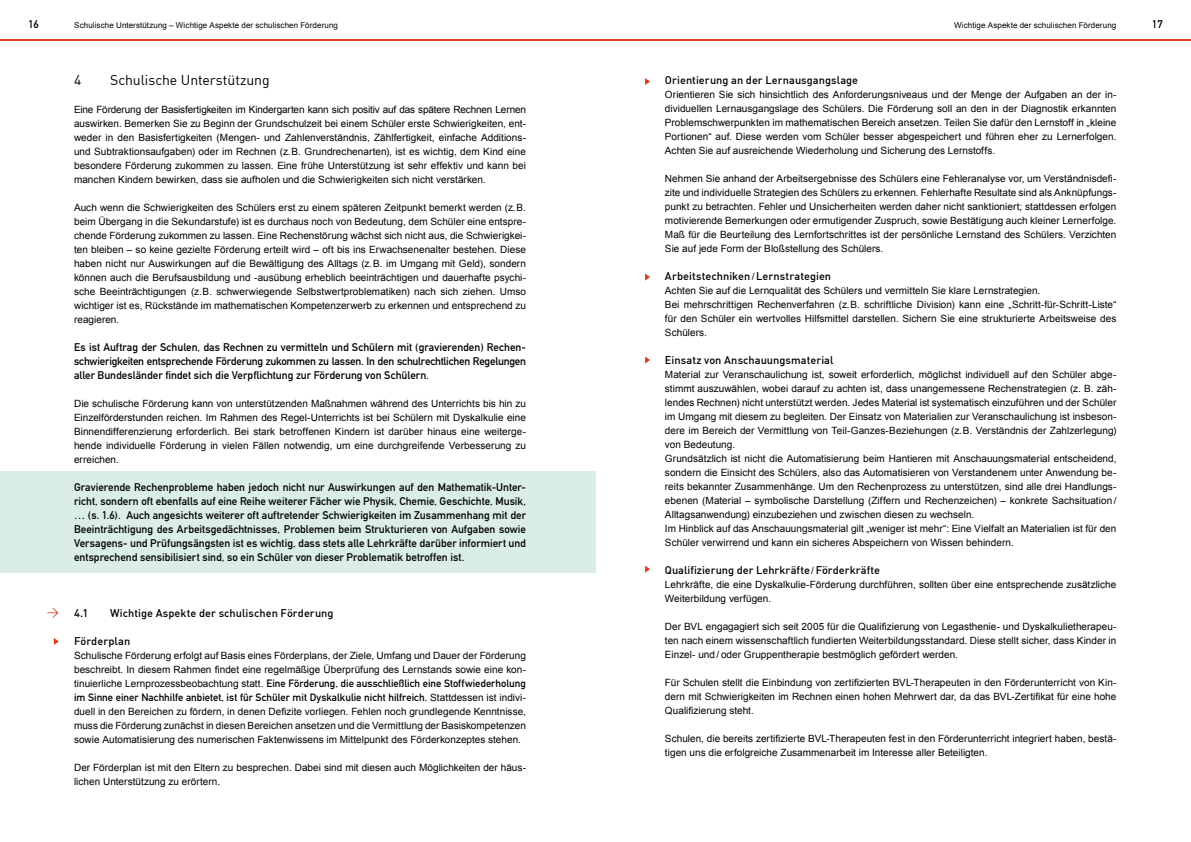
<style>
.page{position:relative;width:1191px;height:842px;background:#fff}
.page>*{position:absolute;margin:0;border:0;box-sizing:border-box;transform-origin:0 0}
.t1{font:14px "DIN";letter-spacing:-.005em;color:#000}
.t2{font:12px "DIN";color:#d43d19}
.t3{font:11px/14px "DIN Mittelschrift";color:#000;text-align:justify}
.t4{font:500 11px "DIN";color:#000}
.t5{font:10.5px/14px "DIN Mittelschrift";color:#000}
.t6{font:10px/14px "Arial";letter-spacing:.005em;color:#000;text-align:justify}
.t7{font:8px "Arial";letter-spacing:.01em;color:#000}
.s1{font-family:"Arial";font-size:10px}
.s2{font-family:"Arial";font-weight:400;font-size:10px}
</style>
<div class="page">
<hr style="left:0;top:39px;width:1191px;height:1px;background:#d43d19">
<div style="left:0;top:471px;width:595px;height:102px;background:#daede6"></div>
<svg style="left:54px;top:638px;width:5px;height:7px"></svg>
<svg style="left:645px;top:78px;width:5px;height:7px"></svg>
<svg style="left:645px;top:274px;width:5px;height:7px"></svg>
<svg style="left:645px;top:356px;width:5px;height:8px"></svg>
<svg style="left:645px;top:566px;width:5px;height:7px"></svg>
<p class="t3" style="left:28px;top:17px;width:12px">16</p>
<p class="t3" style="left:1152px;top:17px;width:12px">17</p>
<p class="t7" style="left:74px;top:20px;width:265px">Schulische Unterstützung – Wichtige Aspekte der schulischen Förderung</p>
<p class="t7" style="left:954px;top:20px;width:164px">Wichtige Aspekte der schulischen Förderung</p>
<h1 class="t1" style="left:74px;top:71px;width:9px">4</h1>
<h1 class="t1" style="left:110px;top:71px;width:161px">Schulische Unterstützung</h1>
<p class="t6" style="left:74px;top:102px;width:453px">Eine Förderung der Basisfertigkeiten im Kindergarten kann sich positiv auf das spätere Rechnen Lernen auswirken. Bemerken Sie zu Beginn der Grundschulzeit bei einem Schüler erste Schwierigkeiten, ent&shy;weder in den Basisfertigkeiten (Mengen- und Zahlenverständnis, Zählfertigkeit, einfache Additions&shy;und Subtraktionsaufgaben) oder im Rechnen (z. B. Grundrechenarten), ist es wichtig, dem Kind eine besondere Förderung zukommen zu lassen. Eine frühe Unterstützung ist sehr effektiv und kann bei manchen Kindern bewirken, dass sie aufholen und die Schwierigkeiten sich nicht verstärken.</p>
<p class="t6" style="left:74px;top:200px;width:453px">Auch wenn die Schwierigkeiten des Schülers erst zu einem späteren Zeitpunkt bemerkt werden (z. B. beim Übergang in die Sekundarstufe) ist es durchaus noch von Bedeutung, dem Schüler eine entspre&shy;chende Förderung zukommen zu lassen. Eine Rechenstörung wächst sich nicht aus, die Schwierigkei&shy;ten bleiben – so keine gezielte Förderung erteilt wird – oft bis ins Erwachsenenalter bestehen. Diese haben nicht nur Auswirkungen auf die Bewältigung des Alltags (z. B. im Umgang mit Geld), sondern können auch die Berufsausbildung und -ausübung erheblich beeinträchtigen und dauerhafte psychi&shy;sche Beeinträchtigungen (z. B. schwerwiegende Selbstwertproblematiken) nach sich ziehen. Umso wichtiger ist es, Rückstände im mathematischen Kompetenzerwerb zu erkennen und entsprechend zu reagieren.</p>
<p class="t3" style="left:74px;top:340px;width:453px">Es ist Auftrag der Schulen, das Rechnen zu vermitteln und Schülern mit (gravierenden) Rechen&shy;schwierigkeiten entsprechende Förderung zukommen zu lassen. In den schulrechtlichen Regelungen aller Bundesländer findet sich die Verpflichtung zur Förderung von Schülern.</p>
<p class="t6" style="left:74px;top:396px;width:453px">Die schulische Förderung kann von unterstützenden Maßnahmen während des Unterrichts bis hin zu Einzelförderstunden reichen. Im Rahmen des Regel-Unterrichts ist bei Schülern mit Dyskalkulie eine Binnendifferenzierung erforderlich. Bei stark betroffenen Kindern ist darüber hinaus eine weiterge&shy;hende individuelle Förderung in vielen Fällen notwendig, um eine durchgreifende Verbesserung zu erreichen.</p>
<p class="t3" style="left:74px;top:480px;width:453px">Gravierende Rechenprobleme haben jedoch nicht nur Auswirkungen auf den Mathematik-Unter&shy;richt, sondern oft ebenfalls auf eine Reihe weiterer Fächer wie Physik, Chemie, Geschichte, Musik, … (s. 1.6). Auch angesichts weiterer oft auftretender Schwierigkeiten im Zusammenhang mit der Beeinträchtigung des Arbeitsgedächtnisses, Problemen beim Strukturieren von Aufgaben sowie Versagens- und Prüfungsängsten ist es wichtig, dass stets alle Lehrkräfte darüber informiert und entsprechend sensibilisiert sind, so ein Schüler von dieser Problematik betroffen ist.</p>
<p class="t2" style="left:47px;top:604px;width:14px">&gt;</p>
<p class="t4" style="left:74px;top:606px;width:16px">4.1</p>
<p class="t4" style="left:110px;top:606px;width:225px">Wichtige Aspekte der schulischen Förderung</p>
<p class="t4" style="left:74px;top:634px;width:58px">Förderplan</p>
<p class="t6" style="left:74px;top:648px;width:453px">Schulische Förderung erfolgt auf Basis eines Förderplans, der Ziele, Umfang und Dauer der Förderung beschreibt. In diesem Rahmen findet eine regelmäßige Überprüfung des Lernstands sowie eine kon-</p>
<p class="t5" style="left:74px;top:676px;width:453px"><span class="s1">tinuierliche Lernprozessbeobachtung statt.</span> Eine Förderung, die ausschließlich eine Stoffwiederholung im Sinne einer Nachhilfe anbietet, ist für Schüler mit Dyskalkulie nicht hilfreich. <span class="s1">Stattdessen ist indivi-</span></p>
<p class="t6" style="left:74px;top:704px;width:453px">duell in den Bereichen zu fördern, in denen Defizite vorliegen. Fehlen noch grundlegende Kenntnisse, muss die Förderung zunächst in diesen Bereichen ansetzen und die Vermittlung der Basiskompetenzen sowie Automatisierung des numerischen Faktenwissens im Mittelpunkt des Förderkonzeptes stehen.</p>
<p class="t6" style="left:74px;top:760px;width:453px">Der Förderplan ist mit den Eltern zu besprechen. Dabei sind mit diesen auch Möglichkeiten der häus&shy;lichen Unterstützung zu erörtern.</p>
<p class="t4" style="left:665px;top:73px;width:195px">Orientierung an der Lernausgangslage</p>
<p class="t6" style="left:665px;top:88px;width:453px">Orientieren Sie sich hinsichtlich des Anforderungsniveaus und der Menge der Aufgaben an der in&shy;dividuellen Lernausgangslage des Schülers. Die Förderung soll an den in der Diagnostik erkannten Problemschwerpunkten im mathematischen Bereich ansetzen. Teilen Sie dafür den Lernstoff in „kleine Portionen“ auf. Diese werden vom Schüler besser abgespeichert und führen eher zu Lernerfolgen.<br>Achten Sie auf ausreichende Wiederholung und Sicherung des Lernstoffs.</p>
<p class="t6" style="left:665px;top:172px;width:453px">Nehmen Sie anhand der Arbeitsergebnisse des Schülers eine Fehleranalyse vor, um Verständnisdefi&shy;zite und individuelle Strategien des Schülers zu erkennen. Fehlerhafte Resultate sind als Anknüpfungs&shy;punkt zu betrachten. Fehler und Unsicherheiten werden daher nicht sanktioniert; stattdessen erfolgen motivierende Bemerkungen oder ermutigender Zuspruch, sowie Bestätigung auch kleiner Lernerfolge.<br>Maß für die Beurteilung des Lernfortschrittes ist der persönliche Lernstand des Schülers. Verzichten Sie auf jede Form der Bloßstellung des Schülers.</p>
<p class="t4" style="left:665px;top:269px;width:168px">Arbeitstechniken<span class="s2">/</span> Lernstrategien</p>
<p class="t6" style="left:665px;top:284px;width:453px;text-align:left">Achten Sie auf die Lernqualität des Schülers und vermitteln Sie klare Lernstrategien.<br>Bei mehrschrittigen Rechenverfahren (z. B. schriftliche Division) kann eine „Schritt-für-Schritt-Liste“ für den Schüler ein wertvolles Hilfsmittel darstellen. Sichern Sie eine strukturierte Arbeitsweise des Schülers.</p>
<p class="t4" style="left:665px;top:353px;width:170px">Einsatz von Anschauungsmaterial</p>
<p class="t6" style="left:665px;top:368px;width:453px;text-align:left">Material zur Veranschaulichung ist, soweit erforderlich, möglichst individuell auf den Schüler abge&shy;stimmt auszuwählen, wobei darauf zu achten ist, dass unangemessene Rechenstrategien (z. B. zäh&shy;lendes Rechnen) nicht unterstützt werden. Jedes Material ist systematisch einzuführen und der Schüler im Umgang mit diesem zu begleiten. Der Einsatz von Materialien zur Veranschaulichung ist insbeson&shy;dere im Bereich der Vermittlung von Teil-Ganzes-Beziehungen (z. B. Verständnis der Zahlzerlegung) von Bedeutung.<br>Grundsätzlich ist nicht die Automatisierung beim Hantieren mit Anschauungsmaterial entscheidend, sondern die Einsicht des Schülers, also das Automatisieren von Verstandenem unter Anwendung be&shy;reits bekannter Zusammenhänge. Um den Rechenprozess zu unterstützen, sind alle drei Handlungs&shy;ebenen (Material – symbolische Darstellung (Ziffern und Rechenzeichen) – konkrete Sachsituation / Alltagsanwendung) einzubeziehen und zwischen diesen zu wechseln.<br>Im Hinblick auf das Anschauungsmaterial gilt „weniger ist mehr“: Eine Vielfalt an Materialien ist für den Schüler verwirrend und kann ein sicheres Abspeichern von Wissen behindern.</p>
<p class="t4" style="left:665px;top:563px;width:217px">Qualifizierung der Lehrkräfte<span class="s2">/</span> Förderkräfte</p>
<p class="t6" style="left:665px;top:578px;width:453px">Lehrkräfte, die eine Dyskalkulie-Förderung durchführen, sollten über eine entsprechende zusätzliche<br>Weiterbildung verfügen.</p>
<p class="t6" style="left:665px;top:620px;width:453px">Der BVL engagagiert sich seit 2005 für die Qualifizierung von Legasthenie- und Dyskalkulietherapeu&shy;ten nach einem wissenschaftlich fundierten Weiterbildungsstandard. Diese stellt sicher, dass Kinder in Einzel- und / oder Gruppentherapie bestmöglich gefördert werden.</p>
<p class="t6" style="left:665px;top:676px;width:453px">Für Schulen stellt die Einbindung von zertifizierten BVL-Therapeuten in den Förderunterricht von Kin&shy;dern mit Schwierigkeiten im Rechnen einen hohen Mehrwert dar, da das BVL-Zertifikat für eine hohe Qualifizierung steht.</p>
<p class="t6" style="left:665px;top:732px;width:453px">Schulen, die bereits zertifizierte BVL-Therapeuten fest in den Förderunterricht integriert haben, bestä&shy;tigen uns die erfolgreiche Zusammenarbeit im Interesse aller Beteiligten.</p>
</div>
